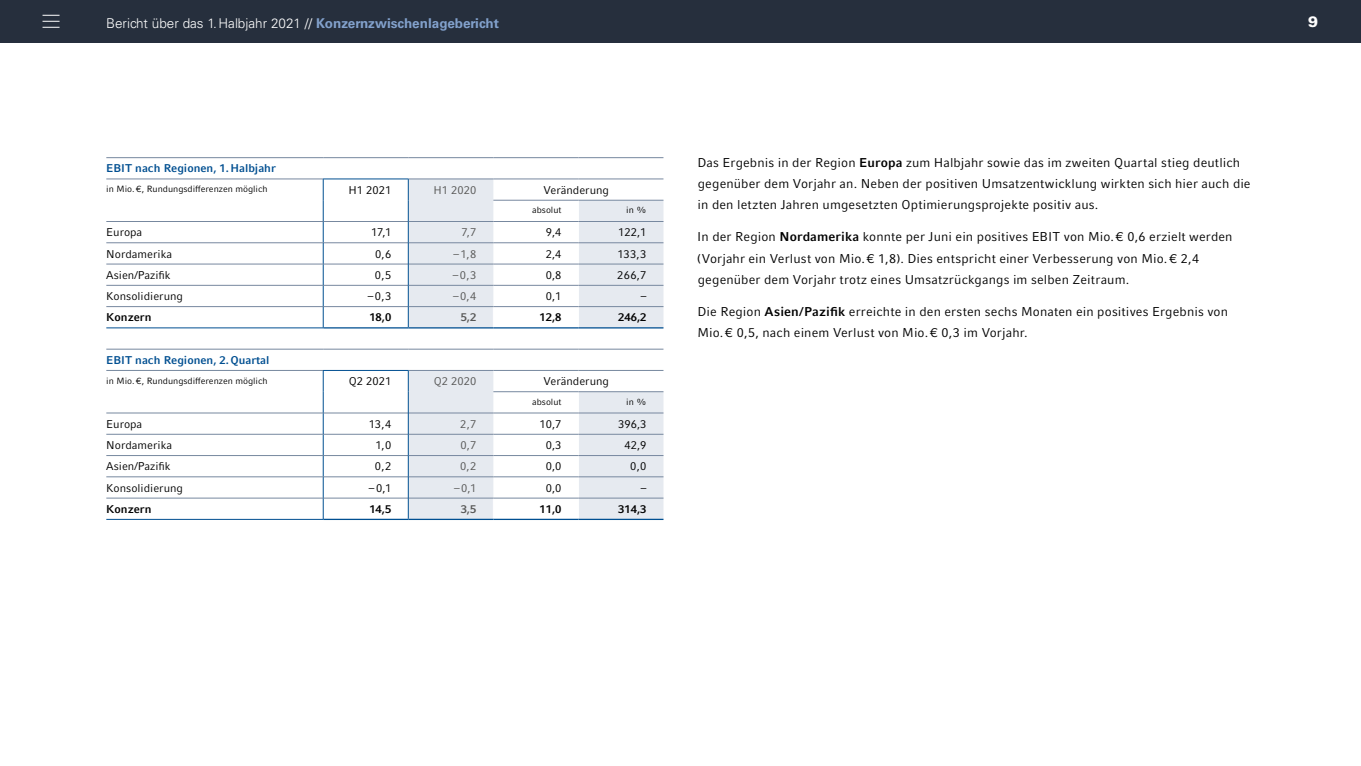
<style>
.page{position:relative;width:1361px;height:766px;background:#fff}
.page>*{position:absolute;margin:0;border:0;box-sizing:border-box;transform-origin:0 0}
.t1{font:900 15px "Univers LT";color:#fff}
.t2{font:300 13.5px "Univers LT";color:#fff}
.t3{font:12.75px/21.3px "Compatil Fact LT Pro";letter-spacing:.01em;color:#000}
.t4{font:11.25px "Compatil Fact LT Pro";color:#000}
.t5{font:700 11.25px "Compatil Fact LT Pro";color:#004f91}
.t6{font:11.25px "Compatil Fact LT Pro";color:#575756}
.t7{font:700 11.25px "Compatil Fact LT Pro";color:#000}
.t8{font:700 11.25px "Compatil Fact LT Pro";color:#575756}
.t9{font:9px "Compatil Fact LT Pro";color:#000}
.s1{font-weight:700;color:#82a1cc}
.s2{font-weight:700}
</style>
<div class="page">
<div style="left:0;top:0;width:1361px;height:43px;background:#262f3d"></div>
<svg style="left:43px;top:15px;width:17px;height:13px"></svg>
<hr style="left:106px;top:157px;width:217px;height:1px;background:#77889f">
<hr style="left:323px;top:157px;width:85px;height:1px;background:#77889f">
<hr style="left:408px;top:157px;width:85px;height:1px;background:#77889f">
<hr style="left:493px;top:157px;width:85px;height:1px;background:#77889f">
<hr style="left:578px;top:157px;width:85px;height:1px;background:#77889f">
<hr style="left:106px;top:179px;width:217px;height:1px;background:#77889f">
<hr style="left:106px;top:221px;width:217px;height:1px;background:#77889f">
<hr style="left:106px;top:242px;width:217px;height:1px;background:#77889f">
<hr style="left:106px;top:264px;width:217px;height:1px;background:#77889f">
<hr style="left:106px;top:285px;width:217px;height:1px;background:#77889f">
<hr style="left:106px;top:306px;width:217px;height:1px;background:#77889f">
<hr style="left:106px;top:327px;width:217px;height:1px;background:#004f91">
<svg style="left:323px;top:179px;width:340px;height:149px"></svg>
<hr style="left:323px;top:327px;width:85px;height:1px;background:#004f91">
<hr style="left:106px;top:349px;width:217px;height:1px;background:#77889f">
<hr style="left:323px;top:349px;width:85px;height:1px;background:#77889f">
<hr style="left:408px;top:349px;width:85px;height:1px;background:#77889f">
<hr style="left:493px;top:349px;width:85px;height:1px;background:#77889f">
<hr style="left:578px;top:349px;width:85px;height:1px;background:#77889f">
<hr style="left:106px;top:370px;width:217px;height:1px;background:#77889f">
<hr style="left:106px;top:412px;width:217px;height:1px;background:#77889f">
<hr style="left:106px;top:434px;width:217px;height:1px;background:#77889f">
<hr style="left:106px;top:455px;width:217px;height:1px;background:#77889f">
<hr style="left:106px;top:476px;width:217px;height:1px;background:#77889f">
<hr style="left:106px;top:497px;width:217px;height:1px;background:#77889f">
<hr style="left:408px;top:518px;width:85px;height:2px;background:#004f91">
<hr style="left:493px;top:518px;width:85px;height:2px;background:#004f91">
<hr style="left:578px;top:518px;width:85px;height:2px;background:#004f91">
<hr style="left:106px;top:519px;width:217px;height:1px;background:#004f91">
<svg style="left:323px;top:370px;width:340px;height:149px"></svg>
<hr style="left:323px;top:518px;width:85px;height:2px;background:#004f91">
<p class="t2" style="left:106px;top:15px;width:394px">Bericht über das 1.Halbjahr 2021 // <span class="s1">Konzernzwischenlagebericht</span></p>
<p class="t5" style="left:106px;top:162px;width:171px">EBIT nach Regionen, 1.Halbjahr</p>
<p class="t9" style="left:106px;top:184px;width:163px">in Mio.€, Rundungsdifferenzen möglich</p>
<p class="t4" style="left:348px;top:183px;width:44px">H1 2021</p>
<p class="t6" style="left:433px;top:183px;width:44px">H1 2020</p>
<p class="t4" style="left:543px;top:183px;width:67px">Veränderung</p>
<p class="t9" style="left:532px;top:205px;width:31px">absolut</p>
<p class="t9" style="left:626px;top:205px;width:22px">in %</p>
<p class="t4" style="left:106px;top:226px;width:38px">Europa</p>
<p class="t4" style="left:371px;top:226px;width:22px">17,1</p>
<p class="t6" style="left:461px;top:226px;width:16px">7,7</p>
<p class="t4" style="left:546px;top:226px;width:17px">9,4</p>
<p class="t4" style="left:618px;top:226px;width:30px">122,1</p>
<p class="t4" style="left:106px;top:247px;width:67px">Nordamerika</p>
<p class="t4" style="left:375px;top:247px;width:18px">0,6</p>
<p class="t6" style="left:453px;top:247px;width:24px">–1,8</p>
<p class="t4" style="left:546px;top:247px;width:17px">2,4</p>
<p class="t4" style="left:617px;top:247px;width:31px">133,3</p>
<p class="t4" style="left:106px;top:268px;width:66px">Asien/Pazifik</p>
<p class="t4" style="left:375px;top:268px;width:18px">0,5</p>
<p class="t6" style="left:453px;top:268px;width:25px">–0,3</p>
<p class="t4" style="left:546px;top:268px;width:17px">0,8</p>
<p class="t4" style="left:617px;top:268px;width:31px">266,7</p>
<p class="t4" style="left:106px;top:289px;width:78px">Konsolidierung</p>
<p class="t4" style="left:368px;top:289px;width:25px">–0,3</p>
<p class="t6" style="left:453px;top:289px;width:25px">–0,4</p>
<p class="t4" style="left:546px;top:289px;width:17px">0,1</p>
<p class="t4" style="left:641px;top:289px;width:7px">–</p>
<p class="t7" style="left:106px;top:311px;width:47px">Konzern</p>
<p class="t7" style="left:369px;top:311px;width:23px">18,0</p>
<p class="t8" style="left:461px;top:311px;width:17px">5,2</p>
<p class="t7" style="left:539px;top:311px;width:23px">12,8</p>
<p class="t7" style="left:618px;top:311px;width:30px">246,2</p>
<p class="t5" style="left:106px;top:353px;width:165px">EBIT nach Regionen, 2.Quartal</p>
<p class="t9" style="left:106px;top:375px;width:163px">in Mio.€, Rundungsdifferenzen möglich</p>
<p class="t4" style="left:349px;top:374px;width:44px">Q2 2021</p>
<p class="t6" style="left:434px;top:374px;width:44px">Q2 2020</p>
<p class="t4" style="left:543px;top:374px;width:67px">Veränderung</p>
<p class="t9" style="left:532px;top:396px;width:31px">absolut</p>
<p class="t9" style="left:626px;top:396px;width:22px">in %</p>
<p class="t4" style="left:106px;top:417px;width:38px">Europa</p>
<p class="t4" style="left:369px;top:417px;width:24px">13,4</p>
<p class="t6" style="left:460px;top:417px;width:18px">2,7</p>
<p class="t4" style="left:539px;top:417px;width:23px">10,7</p>
<p class="t4" style="left:618px;top:417px;width:30px">396,3</p>
<p class="t4" style="left:106px;top:438px;width:67px">Nordamerika</p>
<p class="t4" style="left:375px;top:438px;width:17px">1,0</p>
<p class="t6" style="left:460px;top:438px;width:17px">0,7</p>
<p class="t4" style="left:546px;top:438px;width:17px">0,3</p>
<p class="t4" style="left:624px;top:438px;width:23px">42,9</p>
<p class="t4" style="left:106px;top:460px;width:66px">Asien/Pazifik</p>
<p class="t4" style="left:375px;top:460px;width:18px">0,2</p>
<p class="t6" style="left:460px;top:460px;width:18px">0,2</p>
<p class="t4" style="left:546px;top:460px;width:17px">0,0</p>
<p class="t4" style="left:630px;top:460px;width:18px">0,0</p>
<p class="t4" style="left:106px;top:481px;width:78px">Konsolidierung</p>
<p class="t4" style="left:369px;top:481px;width:24px">–0,1</p>
<p class="t6" style="left:454px;top:481px;width:24px">–0,1</p>
<p class="t4" style="left:546px;top:481px;width:17px">0,0</p>
<p class="t4" style="left:641px;top:481px;width:7px">–</p>
<p class="t7" style="left:106px;top:502px;width:47px">Konzern</p>
<p class="t7" style="left:369px;top:502px;width:23px">14,5</p>
<p class="t8" style="left:461px;top:502px;width:17px">3,5</p>
<p class="t7" style="left:539px;top:502px;width:23px">11,0</p>
<p class="t7" style="left:618px;top:502px;width:30px">314,3</p>
<p class="t3" style="left:697px;top:152px;width:555px">Das Ergebnis in der Region <span class="s2">Europa</span> zum Halbjahr sowie das im zweiten Quartal stieg deutlich gegenüber dem Vorjahr an. Neben der positiven Umsatzentwicklung wirkten sich hier auch die in den letzten Jahren umgesetzten Optimierungsprojekte positiv aus.</p>
<p class="t3" style="left:697px;top:226px;width:537px">In der Region <span class="s2">Nordamerika</span> konnte per Juni ein positives EBIT von Mio.€ 0,6 erzielt werden (Vorjahr ein Verlust von Mio.€ 1,8). Dies entspricht einer Verbesserung von Mio.€ 2,4 gegenüber dem Vorjahr trotz eines Umsatzrückgangs im selben Zeitraum.</p>
<p class="t3" style="left:697px;top:301px;width:532px">Die Region <span class="s2">Asien/Pazifik</span> erreichte in den ersten sechs Monaten ein positives Ergebnis von<br>Mio.€ 0,5, nach einem Verlust von Mio.€ 0,3 im Vorjahr.</p>
<p class="t1" style="left:1308px;top:12px;width:12px">9</p>
</div>
